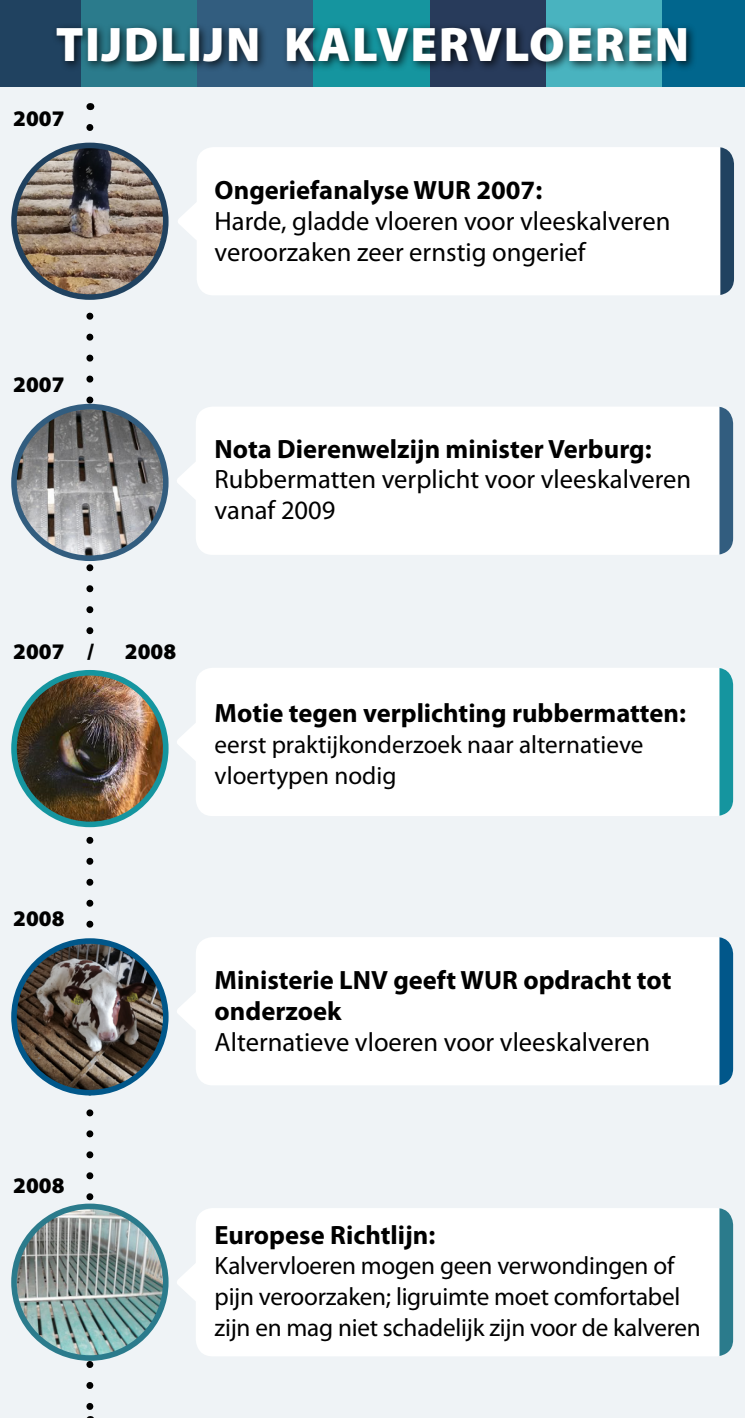
<style>
.page{position:relative;width:745px;height:1418px;background:#fff}
.page>*{position:absolute;margin:0;border:0;box-sizing:border-box;transform-origin:0 0}
.t1{font:900 48.75px "Myriad Pro";letter-spacing:.03em;color:#fff}
.t2{font:700 26.5px/30.8px "Myriad Pro";color:#000}
.t3{font:26.5px/30.8px "Myriad Pro";color:#000}
.t4{font:25.12px/30.8px "Myriad Pro";letter-spacing:-.01em;color:#000}
.t5{font:900 22.38px "Myriad Pro";color:#000}
</style>
<div class="page">
<div style="left:0;top:11px;width:744px;height:1406px;background:#eff3f6"></div>
<div style="left:0;top:0;width:83px;height:86px;background:#204260"></div>
<div style="left:81px;top:0;width:116px;height:86px;background:#2b7b8c"></div>
<div style="left:197px;top:0;width:116px;height:86px;background:#325d7f"></div>
<div style="left:313px;top:0;width:116px;height:86px;background:#15959f"></div>
<div style="left:429px;top:0;width:117px;height:86px;background:#283b5b"></div>
<div style="left:546px;top:0;width:116px;height:86px;background:#49b3bf"></div>
<div style="left:662px;top:0;width:82px;height:86px;background:#01668d"></div>
<div style="left:196px;top:406px;width:536px;height:149px;background:#fff;border-radius:17px"></div>
<svg style="left:177px;top:462px;width:19px;height:38px"></svg>
<svg style="left:719px;top:407px;width:13px;height:147px;background:#406888"></svg>
<div style="left:196px;top:147px;width:537px;height:148px;background:#fff;border-radius:17px"></div>
<svg style="left:178px;top:200px;width:19px;height:42px"></svg>
<svg style="left:720px;top:147px;width:13px;height:148px;background:#2f4e6a"></svg>
<div style="left:196px;top:667px;width:536px;height:149px;background:#fff;border-radius:17px"></div>
<svg style="left:177px;top:723px;width:19px;height:38px"></svg>
<svg style="left:719px;top:668px;width:13px;height:147px;background:#259ca5"></svg>
<div style="left:196px;top:937px;width:536px;height:148px;background:#fff;border-radius:17px"></div>
<svg style="left:177px;top:992px;width:19px;height:38px"></svg>
<svg style="left:719px;top:937px;width:13px;height:147px;background:#136292"></svg>
<div style="left:196px;top:1208px;width:536px;height:148px;background:#fff;border-radius:17px"></div>
<svg style="left:177px;top:1263px;width:19px;height:38px"></svg>
<svg style="left:719px;top:1208px;width:13px;height:147px;background:#3a8494"></svg>
<svg style="left:86px;top:127px;width:7px;height:1281px"></svg>
<div style="left:52px;top:21px;width:644px;height:51px;background:#000;opacity:.75"></div>
<div style="left:79px;top:640px;width:25px;height:33px;background:#eff3f6"></div>
<img style="left:14px;top:145px;width:152px;height:152px;border-radius:76px">
<div style="left:11px;top:143px;width:157px;height:157px;border:6px solid #204260;border-radius:50%"></div>
<img style="left:14px;top:1206px;width:152px;height:151px;border-radius:76px">
<div style="left:11px;top:1203px;width:157px;height:157px;border:6px solid #2b7b8c;border-radius:50%"></div>
<img style="left:14px;top:406px;width:152px;height:152px;border-radius:76px">
<div style="left:11px;top:404px;width:157px;height:157px;border:6px solid #325d7f;border-radius:50%"></div>
<img style="left:14px;top:672px;width:152px;height:152px;border-radius:76px">
<div style="left:11px;top:670px;width:157px;height:157px;border:6px solid #15959f;border-radius:50%"></div>
<img style="left:14px;top:941px;width:152px;height:151px;border-radius:76px">
<div style="left:11px;top:938px;width:157px;height:157px;border:6px solid #01578a;border-radius:50%"></div>
<h1 class="t1" style="left:56px;top:16px;width:634px">TIJDLIJN KALVERVLOEREN</h1>
<p class="t5" style="left:13px;top:105px;width:53px">2007</p>
<p class="t5" style="left:13px;top:372px;width:53px">2007</p>
<p class="t2" style="left:214px;top:174px;width:329px">Ongeriefanalyse WUR 2007:</p>
<p class="t3" style="left:214px;top:205px;width:457px">Harde, gladde vloeren voor vleeskalveren veroorzaken zeer ernstig ongerief</p>
<p class="t2" style="left:214px;top:432px;width:438px">Nota Dierenwelzijn minister Verburg:</p>
<p class="t3" style="left:214px;top:463px;width:478px">Rubbermatten verplicht voor vleeskalveren vanaf 2009</p>
<p class="t5" style="left:13px;top:638px;width:82px">2007 /</p>
<p class="t5" style="left:125px;top:638px;width:53px">2008</p>
<p class="t2" style="left:214px;top:697px;width:472px">Motie tegen verplichting rubbermatten:</p>
<p class="t4" style="left:214px;top:728px;width:430px">eerst praktijkonderzoek naar alternatieve vloertypen nodig</p>
<p class="t5" style="left:13px;top:905px;width:53px">2008</p>
<p class="t2" style="left:214px;top:963px;width:458px">Ministerie LNV geeft WUR opdracht tot onderzoek</p>
<p class="t3" style="left:214px;top:1025px;width:437px">Alternatieve vloeren voor vleeskalveren</p>
<p class="t5" style="left:13px;top:1172px;width:53px">2008</p>
<p class="t2" style="left:214px;top:1218px;width:222px">Europese Richtlijn:</p>
<p class="t4" style="left:214px;top:1250px;width:487px">Kalvervloeren mogen geen verwondingen of pijn veroorzaken; ligruimte moet comfortabel zijn en mag niet schadelijk zijn voor de kalveren</p>
</div>
